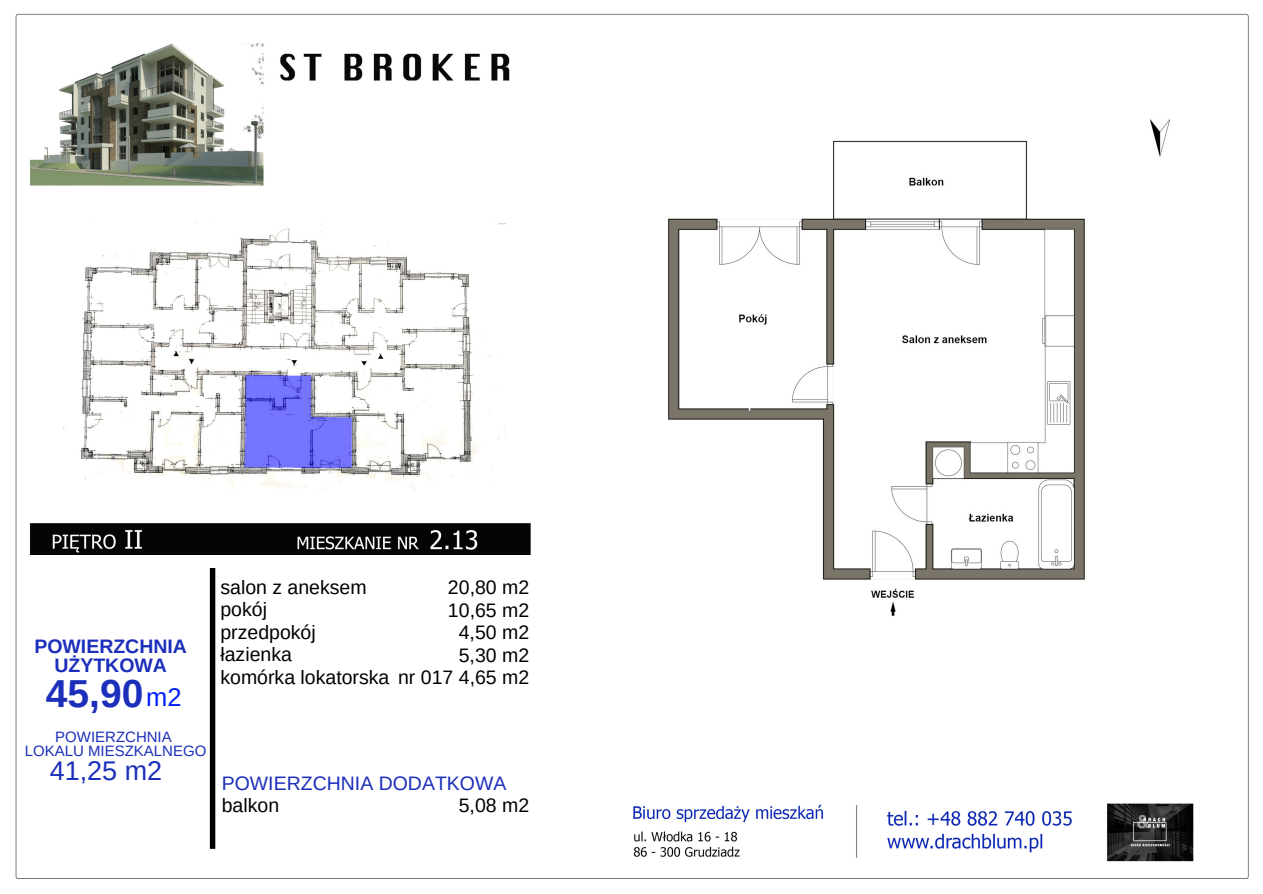
<style>
.page{position:relative;width:1263px;height:894px;background:#fff}
.page>*{position:absolute;margin:0;border:0;box-sizing:border-box;transform-origin:0 0}
.t1{font:700 39px "Arimo";color:#1c2fba}
.t2{font:27px "Arimo";color:#1c2fba}
.t3{font:25.5px "Arimo";color:#001cfa}
.t4{font:19.5px/22.5px "Arimo";color:#000}
.t5{font:19.5px "Arimo";color:#1c2fba}
.t6{font:700 19.5px/19px "Arimo";color:#1c2fba;text-align:center}
.t7{font:15px/14.5px "Arimo";color:#1c2fba;text-align:center}
</style>
<div class="page">
<img style="left:15px;top:13px;width:1234px;height:866px">
<div style="left:29px;top:555px;width:533px;height:295px;background:#fff"></div>
<div style="left:210px;top:568px;width:5px;height:280px;background:#000"></div>
<p class="t6" style="left:34px;top:636px;width:154px">POWIERZCHNIA<br>UŻYTKOWA</p>
<h1 class="t1" style="left:46px;top:671px;width:99px">45,90</h1>
<p class="t7" style="left:25px;top:729px;width:183px">POWIERZCHNIA<br>LOKALU MIESZKALNEGO</p>
<h2 class="t2" style="left:50px;top:755px;width:114px">41,25 m2</h2>
<h3 class="t3" style="left:146px;top:683px;width:37px">m2</h3>
<p class="t4" style="left:220px;top:575px;width:310px">salon z aneksem<br>pokój<br>przedpokój<br>łazienka<br>komórka lokatorska nr 017 4,65 m2</p>
<p class="t4" style="left:448px;top:576px;width:83px;text-align:center">20,80 m2<br>10,65 m2<br>4,50 m2<br>5,30 m2</p>
<p class="t5" style="left:222px;top:772px;width:286px">POWIERZCHNIA DODATKOWA</p>
<p class="t4" style="left:222px;top:793px;width:59px">balkon</p>
<p class="t4" style="left:459px;top:793px;width:72px">5,08 m2</p>
</div>
